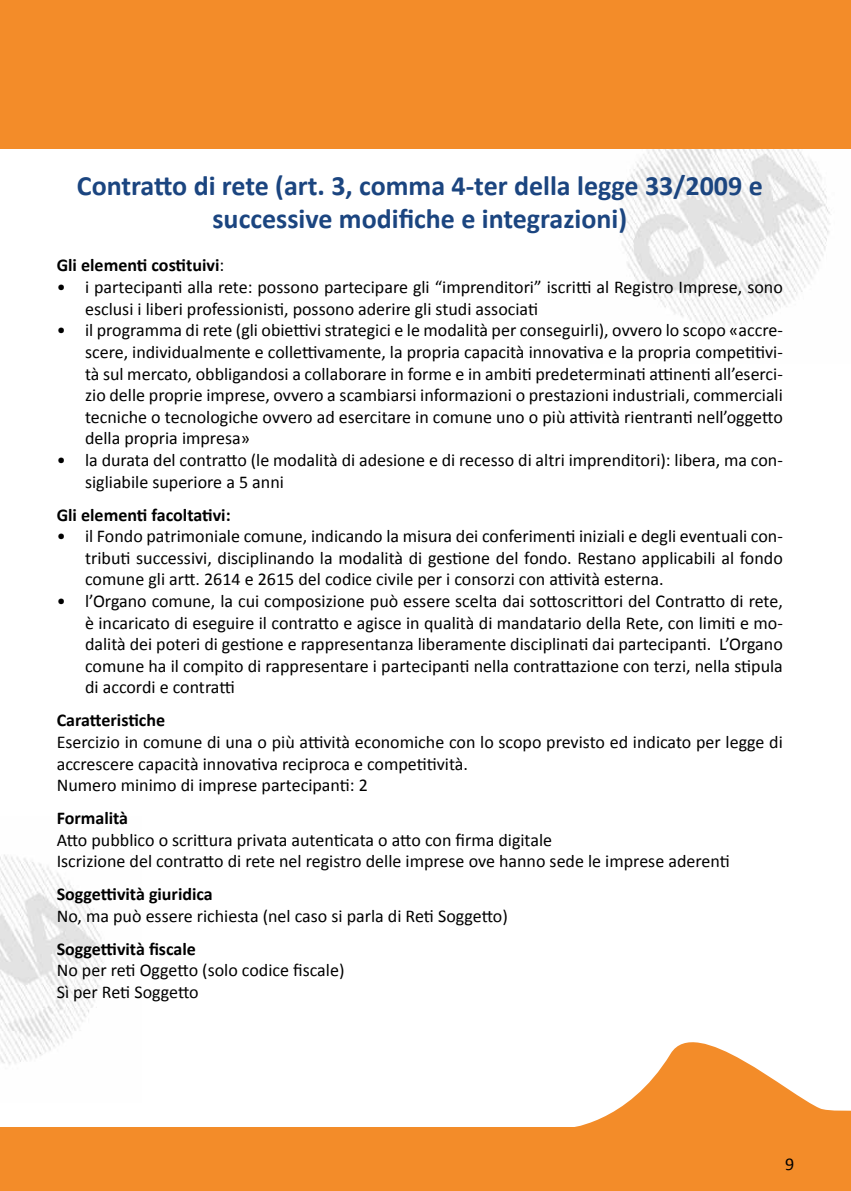
<style>
.page{position:relative;width:851px;height:1191px;background:#fff}
.page>*{position:absolute;margin:0;border:0;box-sizing:border-box;transform-origin:0 0}
.t1{font:700 28px/33.6px "Calibri";color:#1b4580;text-align:center}
.t2{font:18px/21.6px "Calibri";color:#000}
.t3{font:700 18px "Calibri";color:#000}
.s1{font-weight:400}
</style>
<div class="page">
<svg style="left:575px;top:1042px;width:275px;height:85px"></svg>
<div style="left:0;top:1127px;width:850px;height:64px;background:#f38c29"></div>
<img style="left:580px;top:148px;width:270px;height:178px">
<img style="left:0;top:854px;width:104px;height:211px">
<div style="left:0;top:0;width:850px;height:148px;background:#f38c29"></div>
<h1 class="t1" style="left:77px;top:168px;width:687px">Contratto di rete (art. 3, comma 4-ter della legge 33/2009 e successive modifiche e integrazioni)</h1>
<p class="t3" style="left:57px;top:254px;width:169px">Gli elementi costituivi<span class="s1">:</span></p>
<p class="t2" style="left:85px;top:276px;width:699px;text-indent:-28px">• i partecipanti alla rete: possono partecipare gli “imprenditori” iscritti al Registro Imprese, sono esclusi i liberi professionisti, possono aderire gli studi associati</p>
<p class="t2" style="left:85px;top:319px;width:699px;text-align:justify;text-indent:-28px">• il programma di rete (gli obiettivi strategici e le modalità per conseguirli), ovvero lo scopo «accre&shy;scere, individualmente e collettivamente, la propria capacità innovativa e la propria competitivi&shy;tà sul mercato, obbligandosi a collaborare in forme e in ambiti predeterminati attinenti all’eserci&shy;zio delle proprie imprese, ovvero a scambiarsi informazioni o prestazioni industriali, commerciali tecniche o tecnologiche ovvero ad esercitare in comune uno o più attività rientranti nell’oggetto della propria impresa»</p>
<p class="t2" style="left:85px;top:449px;width:699px;text-indent:-28px">• la durata del contratto (le modalità di adesione e di recesso di altri imprenditori): libera, ma con&shy;sigliabile superiore a 5 anni</p>
<p class="t3" style="left:57px;top:503px;width:175px">Gli elementi facoltativi:</p>
<p class="t2" style="left:85px;top:525px;width:699px;text-align:justify;text-indent:-28px">• il Fondo patrimoniale comune, indicando la misura dei conferimenti iniziali e degli eventuali con&shy;tributi successivi, disciplinando la modalità di gestione del fondo. Restano applicabili al fondo comune gli artt. 2614 e 2615 del codice civile per i consorzi con attività esterna.</p>
<p class="t2" style="left:85px;top:590px;width:699px;text-align:justify;text-indent:-28px">• l’Organo comune, la cui composizione può essere scelta dai sottoscrittori del Contratto di rete, è incaricato di eseguire il contratto e agisce in qualità di mandatario della Rete, con limiti e mo&shy;dalità dei poteri di gestione e rappresentanza liberamente disciplinati dai partecipanti. L’Organo comune ha il compito di rappresentare i partecipanti nella contrattazione con terzi, nella stipula di accordi e contratti</p>
<p class="t3" style="left:57px;top:709px;width:110px">Caratteristiche</p>
<p class="t2" style="left:57px;top:731px;width:727px">Esercizio in comune di una o più attività economiche con lo scopo previsto ed indicato per legge di accrescere capacità innovativa reciproca e competitività.<br>Numero minimo di imprese partecipanti: 2</p>
<p class="t3" style="left:57px;top:806px;width:73px">Formalità</p>
<p class="t2" style="left:57px;top:829px;width:674px">Atto pubblico o scrittura privata autenticata o atto con firma digitale<br>Iscrizione del contratto di rete nel registro delle imprese ove hanno sede le imprese aderenti</p>
<p class="t3" style="left:57px;top:882px;width:158px">Soggettività giuridica</p>
<p class="t2" style="left:57px;top:905px;width:452px">No, ma può essere richiesta (nel caso si parla di Reti Soggetto)</p>
<p class="t3" style="left:57px;top:937px;width:141px">Soggettività fiscale</p>
<p class="t2" style="left:57px;top:959px;width:289px">No per reti Oggetto (solo codice fiscale)<br>Sì per Reti Soggetto</p>
<p class="t2" style="left:785px;top:1153px;width:11px">9</p>
</div>
